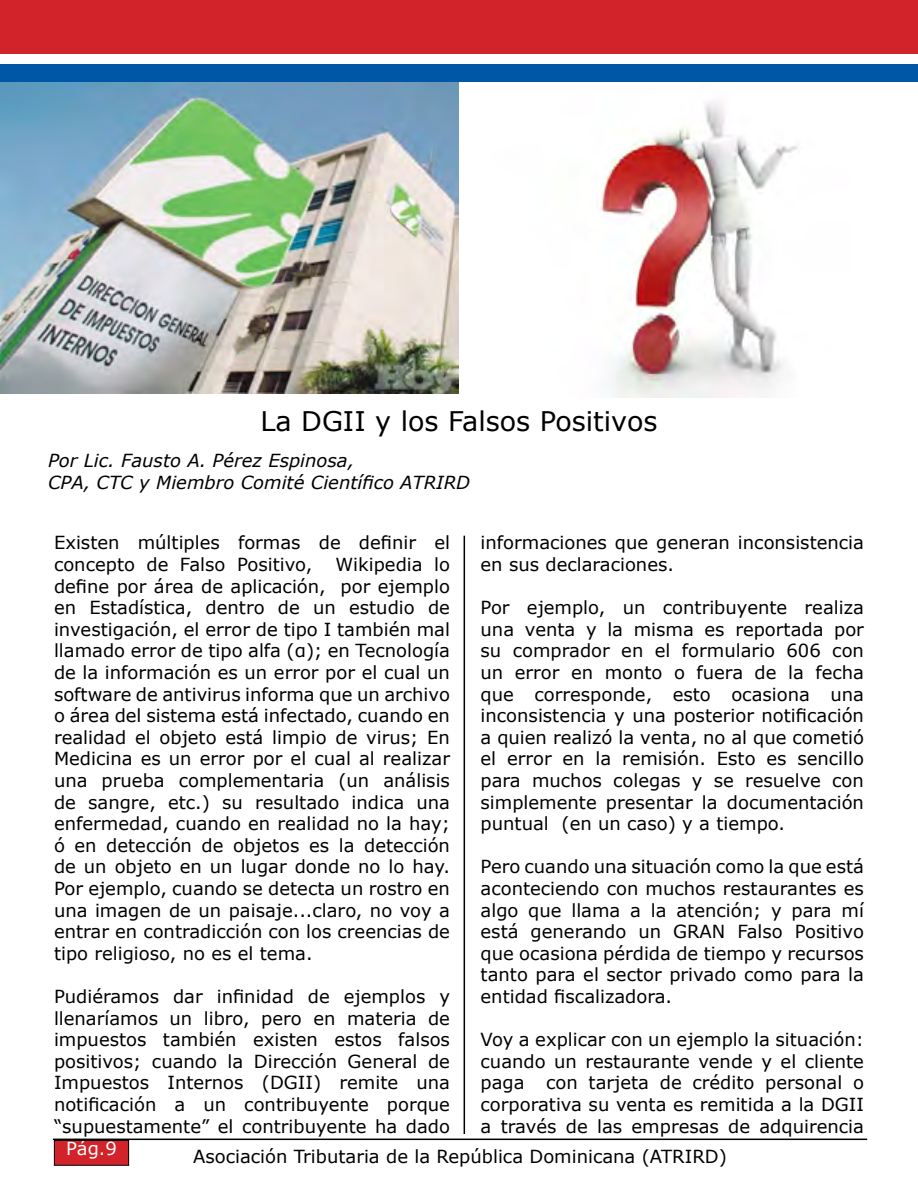
<style>
.page{position:relative;width:918px;height:1188px;background:#fff}
.page>*{position:absolute;margin:0;border:0;box-sizing:border-box;transform-origin:0 0}
.t1{font:27px "Verdana";color:#000}
.t2{font:18px/21.6px "Verdana";color:#000;text-align:justify}
.t3{font:italic 18px/21.6px "Verdana";color:#000}
.t4{font:18px "Verdana";color:#fff}
</style>
<div class="page">
<div style="left:0;top:0;width:918px;height:54px;background:#d2232a"></div>
<div style="left:0;top:64px;width:918px;height:18px;background:#0057a6"></div>
<img style="left:0;top:82px;width:459px;height:311px">
<img style="left:600px;top:102px;width:198px;height:295px">
<hr style="left:464px;top:536px;width:1px;height:598px;background:#000">
<hr style="left:53px;top:1139px;width:814px;height:1px;background:#000">
<div style="left:54px;top:1140px;width:75px;height:25px;background:#d2232a"></div>
<div style="left:54px;top:1140px;width:75px;height:26px;border:1px solid #000"></div>
<h1 class="t1" style="left:260px;top:403px;width:399px">La DGII y los Falsos Positivos</h1>
<p class="t3" style="left:48px;top:450px;width:424px">Por Lic. Fausto A. Pérez Espinosa,<br>CPA, CTC y Miembro Comité Científico ATRIRD</p>
<p class="t2" style="left:54px;top:532px;width:398px">Existen múltiples formas de definir el concepto de Falso Positivo,</p>
<p class="t2" style="left:481px;top:532px;width:385px">informaciones que generan inconsistencia en sus declaraciones.</p>
<p class="t2" style="left:481px;top:597px;width:385px">Por ejemplo, un contribuyente realiza una venta y la misma es reportada por su comprador en el formulario 606 con un error en monto o fuera de la fecha que corresponde, esto ocasiona una inconsistencia y una posterior notificación a quien realizó la venta, no al que cometió el error en la remisión. Esto es sencillo para muchos colegas y se resuelve con simplemente presentar la documentación puntual (en un caso) y a tiempo.</p>
<p class="t2" style="left:481px;top:856px;width:385px">Pero cuando una situación como la que está aconteciendo con muchos restaurantes es algo que llama a la atención; y para mí está generando un GRAN Falso Positivo que ocasiona pérdida de tiempo y recursos tanto para el sector privado como para la entidad fiscalizadora.</p>
<p class="t2" style="left:481px;top:1029px;width:385px">Voy a explicar con un ejemplo la situación: cuando un restaurante vende y el cliente paga con tarjeta de crédito personal o corporativa su venta es remitida a la DGII a través de las empresas de adquirencia</p>
<p class="t2" style="left:193px;top:1145px;width:535px">Asociación Tributaria de la República Dominicana (ATRIRD)</p>
<p class="t2" style="left:54px;top:554px;width:398px;text-indent:281px">Wikipedia lo define por área de aplicación, por ejemplo en Estadística, dentro de un estudio de investigación, el error de tipo I también mal llamado error de tipo alfa (α); en Tecnología de la información es un error por el cual un software de antivirus informa que un archivo o área del sistema está infectado, cuando en realidad el objeto está limpio de virus; En Medicina es un error por el cual al realizar una prueba complementaria (un análisis de sangre, etc.) su resultado indica una enfermedad, cuando en realidad no la hay; ó en detección de objetos es la detección de un objeto en un lugar donde no lo hay.<br>Por ejemplo, cuando se detecta un rostro en una imagen de un paisaje...claro, no voy a entrar en contradicción con los creencias de tipo religioso, no es el tema.</p>
<p class="t2" style="left:54px;top:986px;width:398px">Pudiéramos dar infinidad de ejemplos y llenaríamos un libro, pero en materia de impuestos también existen estos falsos positivos; cuando la Dirección General de Impuestos Internos (DGII) remite una notificación a un contribuyente porque “supuestamente” el contribuyente ha dado</p>
<p class="t4" style="left:66px;top:1136px;width:52px">Pág.9</p>
</div>
